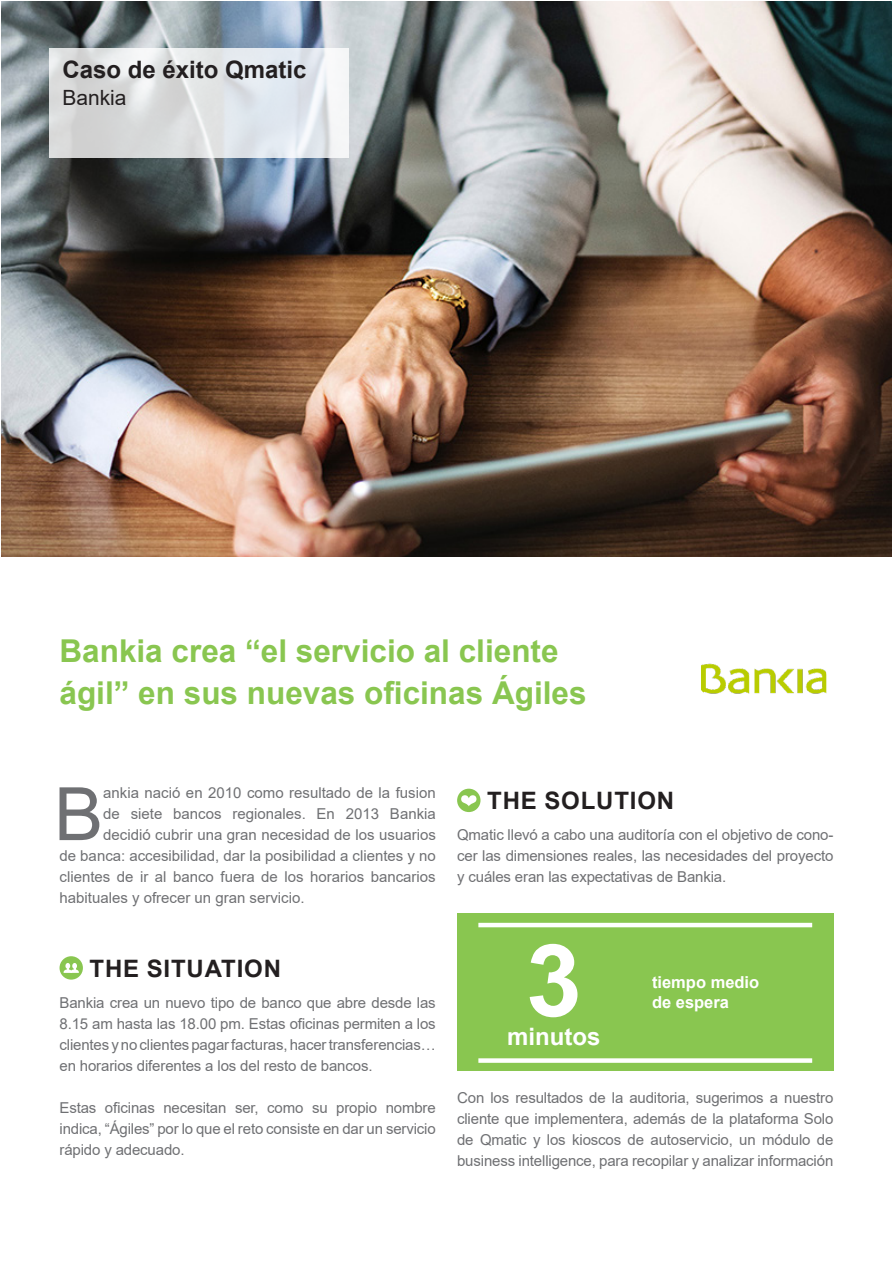
<style>
.page{position:relative;width:893px;height:1263px;background:#fff}
.page>*{position:absolute;margin:0;border:0;box-sizing:border-box;transform-origin:0 0}
.t1{font:700 100.5px "Arial";color:#fff}
.Fließtext{font:73.65px "Arial";color:#6f7073}
.t2{font:700 31.5px/42px "Arial";color:#89c650}
.Fließtext-2{font:700 24px "Arial";letter-spacing:.035em;color:#231f20}
.Fließtext-3{font:700 24px "Arial";color:#231f20}
.t3{font:700 24px "Arial";color:#fff}
.t4{font:21px "Arial";color:#231f20}
.t5{font:700 16.5px "Arial";color:#fff}
.Fließtext-4{font:15px/21px "Arial";color:#6f7073;text-align:justify}
</style>
<div class="page">
<img style="left:1px;top:1px;width:891px;height:555px">
<div style="left:457px;top:914px;width:376px;height:157px;background:#89c650"></div>
<img style="left:701px;top:663px;width:125px;height:31px">
<hr style="left:478px;top:923px;width:334px;height:4px;background:#fff">
<div style="left:478px;top:1058px;width:334px;height:5px;background:#fff"></div>
<div style="left:60px;top:956px;width:23px;height:24px;background:#89c650;border-radius:50%"></div>
<svg style="left:64px;top:963px;width:15px;height:10px"></svg>
<div style="left:457px;top:789px;width:23px;height:23px;background:#89c650;border-radius:50%"></div>
<svg style="left:461px;top:795px;width:15px;height:11px"></svg>
<svg style="left:50px;top:48px;width:299px;height:110px;background:#dfe2e5"></svg>
<p class="Fließtext-3" style="left:62px;top:53px;width:246px">Caso de éxito Qmatic</p>
<p class="t4" style="left:62px;top:83px;width:66px">Bankia</p>
<p class="t2" style="left:60px;top:630px;width:528px">Bankia crea “el servicio al cliente ágil” en sus nuevas oficinas Ágiles</p>
<p class="Fließtext" style="left:54px;top:763px;width:51px">B</p>
<p class="Fließtext-4" style="left:103px;top:782px;width:334px">ankia nació en 2010 como resultado de la fusion</p>
<p class="Fließtext-4" style="left:103px;top:803px;width:334px">de siete bancos regionales. En 2013 Bankia</p>
<p class="Fließtext-4" style="left:103px;top:824px;width:334px">decidió cubrir una gran necesidad de los usuarios</p>
<p class="Fließtext-4" style="left:60px;top:845px;width:378px">de banca: accesibilidad, dar la posibilidad a clientes y no</p>
<p class="Fließtext-4" style="left:60px;top:866px;width:378px">clientes de ir al banco fuera de los horarios bancarios</p>
<p class="Fließtext-4" style="left:60px;top:887px;width:247px">habituales y ofrecer un gran servicio.</p>
<p class="Fließtext-2" style="left:90px;top:951px;width:193px">THE SITUATION</p>
<p class="Fließtext-4" style="left:60px;top:992px;width:378px">Bankia crea un nuevo tipo de banco que abre desde las 8.15 am hasta las 18.00 pm. Estas oficinas permiten a los clientes y no clientes pagar facturas, hacer transferencias… en horarios diferentes a los del resto de bancos.</p>
<p class="Fließtext-4" style="left:60px;top:1097px;width:378px">Estas oficinas necesitan ser, como su propio nombre indica, “Ágiles” por lo que el reto consiste en dar un servicio rápido y adecuado.</p>
<p class="Fließtext-2" style="left:487px;top:783px;width:189px">THE SOLUTION</p>
<p class="Fließtext-4" style="left:457px;top:824px;width:378px">Qmatic llevó a cabo una auditoría con el objetivo de cono&shy;cer las dimensiones reales, las necesidades del proyecto y cuáles eran las expectativas de Bankia.</p>
<p class="t1" style="left:526px;top:910px;width:57px">3</p>
<p class="t3" style="left:507px;top:1019px;width:95px">minutos</p>
<p class="t5" style="left:652px;top:971px;width:109px">tiempo medio</p>
<p class="t5" style="left:652px;top:991px;width:79px">de espera</p>
<p class="Fließtext-4" style="left:457px;top:1087px;width:378px">Con los resultados de la auditoria, sugerimos a nuestro cliente que implementera, además de la plataforma Solo de Qmatic y los kioscos de autoservicio, un módulo de business intelligence, para recopilar y analizar información</p>
</div>
